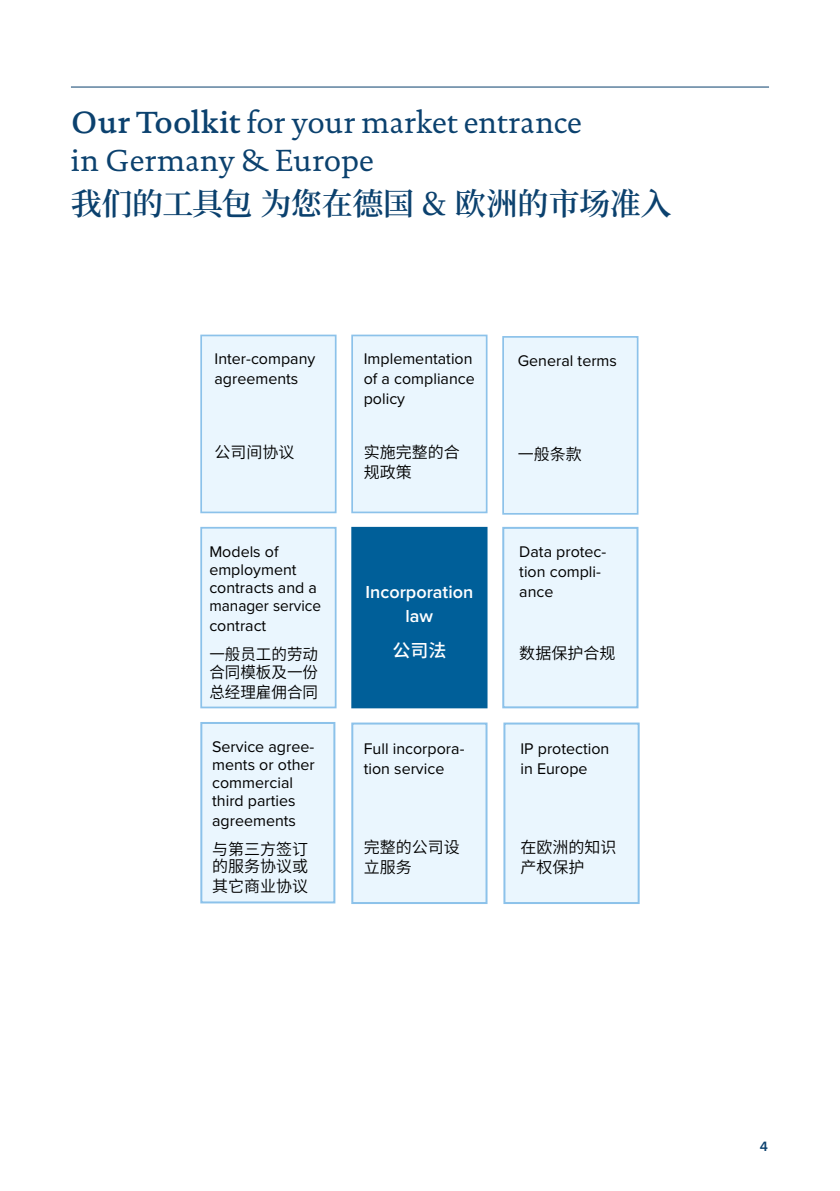
<style>
.page{position:relative;width:840px;height:1191px;background:#fff}
.page>*{position:absolute;margin:0;border:0;box-sizing:border-box;transform-origin:0 0}
.t1{font:31px/38px "DTL Documenta TOT";letter-spacing:.005em;color:#0b416e}
.t2{font:600 31px "Noto Serif CJ Ksc";letter-spacing:-.01em;color:#0b416e}
.t3{font:600 18px/24px "Proxima Nova";color:#fff;text-align:center}
.t4{font:500 18px "Noto Sans CJ Ksc";color:#fff}
.t5{font:16px/20px "Proxima Nova";color:#000}
.t6{font:600 16px/20px "Noto Sans CJ Ksc";color:#000}
.t7{font:600 14px "Proxima Nova";color:#0b416e}
.s1{font-weight:500}
</style>
<div class="page">
<hr style="left:71px;top:87px;width:697px;height:1px;background:#0b416e">
<div style="left:351px;top:334px;width:136px;height:179px;background:#eaf6fe;border:2px solid #8cc2ea"></div>
<div style="left:502px;top:336px;width:136px;height:178px;background:#eaf6fe;border:2px solid #8cc2ea"></div>
<div style="left:200px;top:334px;width:136px;height:179px;background:#eaf6fe;border:2px solid #8cc2ea"></div>
<div style="left:200px;top:527px;width:136px;height:181px;background:#eaf6fe;border:2px solid #8cc2ea"></div>
<div style="left:200px;top:722px;width:135px;height:181px;background:#eaf6fe;border:2px solid #8cc2ea"></div>
<div style="left:351px;top:527px;width:136px;height:181px;background:#005f99"></div>
<div style="left:351px;top:722px;width:136px;height:182px;background:#eaf6fe;border:2px solid #8cc2ea"></div>
<div style="left:502px;top:527px;width:136px;height:181px;background:#eaf6fe;border:2px solid #8cc2ea"></div>
<div style="left:503px;top:722px;width:136px;height:182px;background:#eaf6fe;border:2px solid #8cc2ea"></div>
<h1 class="t1" style="left:71px;top:103px;width:512px"><span class="s1">Our Toolkit</span> for your market entrance in Germany &amp; Europe</h1>
<h1 class="t2" style="left:71px;top:186px;width:602px">我们的工具包 为您在德国 &amp; 欧洲的市场准入</h1>
<p class="t5" style="left:214px;top:348px;width:102px">Inter-company agreements</p>
<p class="t6" style="left:214px;top:443px;width:81px">公司间协议</p>
<p class="t5" style="left:209px;top:541px;width:113px;line-height:18px">Models of employment contracts and a manager service</p>
<p class="t5" style="left:209px;top:614px;width:58px">contract</p>
<p class="t6" style="left:209px;top:645px;width:110px;line-height:18px">一般员工的劳动合同模板及一份</p>
<p class="t6" style="left:209px;top:682px;width:110px">总经理雇佣合同</p>
<p class="t5" style="left:212px;top:736px;width:104px;line-height:18px">Service agree&shy;ments or other commercial third parties</p>
<p class="t5" style="left:212px;top:809px;width:85px">agreements</p>
<p class="t6" style="left:212px;top:840px;width:97px;line-height:17.6px">与第三方签订的服务协议或</p>
<p class="t6" style="left:212px;top:876px;width:97px">其它商业协议</p>
<p class="t5" style="left:363px;top:348px;width:112px">Implementation of a compliance policy</p>
<p class="t6" style="left:363px;top:443px;width:97px">实施完整的合规政策</p>
<p class="t3" style="left:365px;top:579px;width:109px">Incorporation law</p>
<p class="t4" style="left:392px;top:640px;width:55px">公司法</p>
<p class="t5" style="left:363px;top:737px;width:102px">Full incorpora&shy;tion service</p>
<p class="t6" style="left:363px;top:838px;width:97px">完整的公司设立服务</p>
<p class="t5" style="left:517px;top:350px;width:101px">General terms</p>
<p class="t6" style="left:517px;top:444px;width:65px">一般条款</p>
<p class="t5" style="left:519px;top:540px;width:88px">Data protec&shy;tion compli&shy;ance</p>
<p class="t6" style="left:519px;top:643px;width:97px">数据保护合规</p>
<p class="t5" style="left:520px;top:737px;width:90px">IP protection in Europe</p>
<p class="t6" style="left:520px;top:837px;width:97px">在欧洲的知识产权保护</p>
<p class="t7" style="left:759px;top:1135px;width:10px">4</p>
</div>
